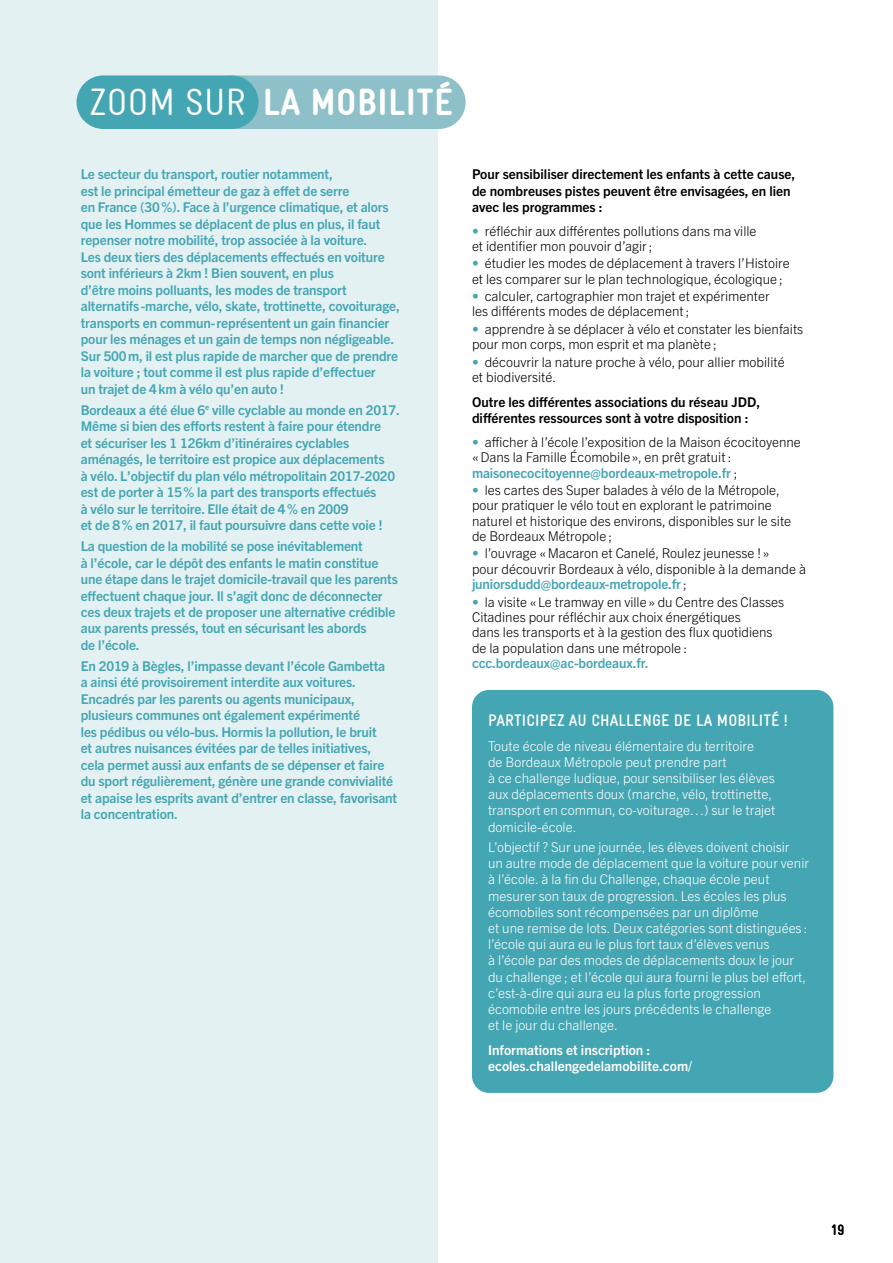
<style>
.page{position:relative;width:893px;height:1263px;background:#fff}
.page>*{position:absolute;margin:0;border:0;box-sizing:border-box;transform-origin:0 0}
.t1{font:900 condensed 37.5px "Gravur LLTT";letter-spacing:.01em;color:#fff}
.t2{font:700 condensed 16.5px "Gravur LLTT";letter-spacing:.01em;color:#fff}
.t3{font:700 15px "Gravur Condensed Pro";color:#000}
.t4{font:700 13.5px/16.5px "Trade Gothic Next LT Pro";letter-spacing:-.01em;color:#45a6b3}
.t5{font:300 13.5px/15.3px "Trade Gothic Next LT Pro";color:#000}
.t6{font:300 13.5px/16.2px "Trade Gothic Next LT Pro";color:#fff}
.t7{font:700 13.5px/16.2px "Trade Gothic Next LT Pro";color:#000}
.t8{font:700 13.5px/16.2px "Trade Gothic Next LT Pro";color:#fff}
.s1{font-weight:400}
.s2{color:#45a6b3}
.s3{font-weight:700;color:#45a6b3}
</style>
<div class="page">
<div style="left:0;top:0;width:438px;height:1263px;background:#e3f1f3"></div>
<div style="left:203px;top:75px;width:263px;height:54px;background:#8ec0c9;border-radius:27px"></div>
<div style="left:77px;top:75px;width:182px;height:54px;background:#45a6b3;border-radius:27px"></div>
<div style="left:472px;top:690px;width:361px;height:403px;background:#45a6b3;border-radius:17px"></div>
<h1 class="t1" style="left:89px;top:77px;width:365px"><span class="s1">ZOOM SUR</span> LA MOBILITÉ</h1>
<p class="t4" style="left:81px;top:165px;width:320px">Le secteur du transport, routier notamment,<br>est le principal émetteur de gaz à effet de serre<br>en France (30%). Face à l’urgence climatique, et alors que les Hommes se déplacent de plus en plus, il faut repenser notre mobilité, trop associée à la voiture.<br>Les deux tiers des déplacements effectués en voiture sont inférieurs à 2km ! Bien souvent, en plus<br>d’être moins polluants, les modes de transport alternatifs-marche, vélo, skate, trottinette, covoiturage, transports en commun-représentent un gain financier pour les ménages et un gain de temps non négligeable.<br>Sur 500m, il est plus rapide de marcher que de prendre la voiture ; tout comme il est plus rapide d’effectuer<br>un trajet de 4km à vélo qu’en auto !</p>
<p class="t4" style="left:81px;top:401px;width:321px">Bordeaux a été élue 6<sup>e</sup> ville cyclable au monde en 2017.<br>Même si bien des efforts restent à faire pour étendre<br>et sécuriser les 1 126km d’itinéraires cyclables aménagés, le territoire est propice aux déplacements<br>à vélo. L’objectif du plan vélo métropolitain 2017-2020 est de porter à 15% la part des transports effectués<br>à vélo sur le territoire. Elle était de 4% en 2009<br>et de 8% en 2017, il faut poursuivre dans cette voie !</p>
<p class="t4" style="left:81px;top:537px;width:319px">La question de la mobilité se pose inévitablement<br>à l’école, car le dépôt des enfants le matin constitue une étape dans le trajet domicile-travail que les parents effectuent chaque jour. Il s’agit donc de déconnecter ces deux trajets et de proposer une alternative crédible aux parents pressés, tout en sécurisant les abords<br>de l’école.</p>
<p class="t4" style="left:81px;top:657px;width:318px">En 2019 à Bègles, l’impasse devant l’école Gambetta<br>a ainsi été provisoirement interdite aux voitures.<br>Encadrés par les parents ou agents municipaux, plusieurs communes ont également expérimenté<br>les pédibus ou vélo-bus. Hormis la pollution, le bruit<br>et autres nuisances évitées par de telles initiatives, cela permet aussi aux enfants de se dépenser et faire du sport régulièrement, génère une grande convivialité et apaise les esprits avant d’entrer en classe, favorisant la concentration.</p>
<p class="t7" style="left:472px;top:165px;width:325px">Pour sensibiliser directement les enfants à cette cause, de nombreuses pistes peuvent être envisagées, en lien avec les programmes :</p>
<p class="t5" style="left:472px;top:222px;width:286px"><span class="s2">•</span> réfléchir aux différentes pollutions dans ma ville et identifier mon pouvoir d’agir ;</p>
<p class="t5" style="left:472px;top:255px;width:319px"><span class="s2">•</span> étudier les modes de déplacement à travers l’Histoire et les comparer sur le plan technologique, écologique ;</p>
<p class="t5" style="left:472px;top:288px;width:299px"><span class="s2">•</span> calculer, cartographier mon trajet et expérimenter les différents modes de déplacement ;</p>
<p class="t5" style="left:472px;top:320px;width:333px"><span class="s2">•</span> apprendre à se déplacer à vélo et constater les bienfaits pour mon corps, mon esprit et ma planète ;</p>
<p class="t5" style="left:472px;top:353px;width:314px"><span class="s2">•</span> découvrir la nature proche à vélo, pour allier mobilité et biodiversité.</p>
<p class="t7" style="left:472px;top:393px;width:290px">Outre les différentes associations du réseau JDD, différentes ressources sont à votre disposition :</p>
<p class="t5" style="left:472px;top:433px;width:330px"><span class="s2">•</span> afficher à l’école l’exposition de la Maison écocitoyenne «Dans la Famille Écomobile», en prêt gratuit : <span class="s3">maisonecocitoyenne@bordeaux-metropole.fr</span> ;</p>
<p class="t5" style="left:472px;top:482px;width:321px"><span class="s2">•</span> les cartes des Super balades à vélo de la Métropole, pour pratiquer le vélo tout en explorant le patrimoine naturel et historique des environs, disponibles sur le site de Bordeaux Métropole ;</p>
<p class="t5" style="left:472px;top:545px;width:335px"><span class="s2">•</span> l’ouvrage «Macaron et Canelé, Roulez jeunesse !»<br>pour découvrir Bordeaux à vélo, disponible à la demande à <span class="s3">juniorsdudd@bordeaux-metropole.fr</span> ;</p>
<p class="t5" style="left:472px;top:593px;width:314px"><span class="s2">•</span> la visite «Le tramway en ville» du Centre des Classes Citadines pour réfléchir aux choix énergétiques<br>dans les transports et à la gestion des flux quotidiens de la population dans une métropole :</p>
<p class="t4" style="left:472px;top:654px;width:178px">ccc.bordeaux@ac-bordeaux.fr.</p>
<p class="t2" style="left:488px;top:709px;width:301px">PARTICIPEZ AU CHALLENGE DE LA MOBILITÉ !</p>
<p class="t6" style="left:488px;top:737px;width:289px">Toute école de niveau élémentaire du territoire<br>de Bordeaux Métropole peut prendre part<br>à ce challenge ludique, pour sensibiliser les élèves aux déplacements doux (marche, vélo, trottinette, transport en commun, co-voiturage…) sur le trajet domicile-école.</p>
<p class="t6" style="left:488px;top:838px;width:322px">L’objectif ? Sur une journée, les élèves doivent choisir<br>un autre mode de déplacement que la voiture pour venir à l’école. à la fin du Challenge, chaque école peut mesurer son taux de progression. Les écoles les plus écomobiles sont récompensées par un diplôme<br>et une remise de lots. Deux catégories sont distinguées : l’école qui aura eu le plus fort taux d’élèves venus<br>à l’école par des modes de déplacements doux le jour du challenge ; et l’école qui aura fourni le plus bel effort, c’est-à-dire qui aura eu la plus forte progression écomobile entre les jours précédents le challenge<br>et le jour du challenge.</p>
<p class="t8" style="left:488px;top:1041px;width:205px">Informations et inscription : ecoles.challengedelamobilite.com/</p>
<p class="t3" style="left:831px;top:1222px;width:15px">19</p>
</div>
